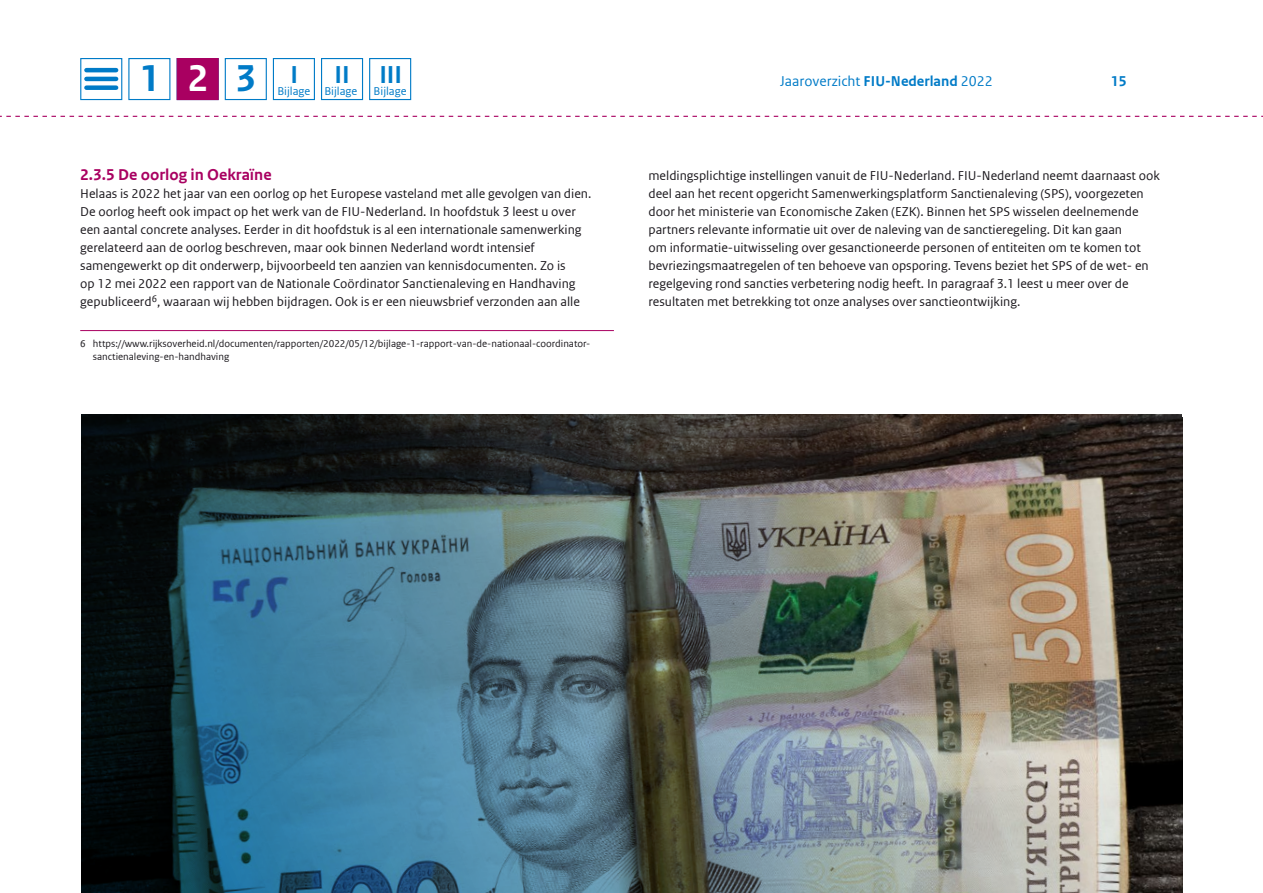
<style>
.page{position:relative;width:1263px;height:893px;background:#fff}
.page>*{position:absolute;margin:0;border:0;box-sizing:border-box;transform-origin:0 0}
.t1{font:700 39.45px "Rijksoverheid Sans Text";color:#007bc7}
.t2{font:700 39.45px "Rijksoverheid Sans Text";color:#fff}
.t3{font:700 25.8px "Rijksoverheid Sans Text";color:#007bc7}
.FIU_Sub-paragraph{font:700 16.5px "Rijksoverheid Sans Web Text";color:#a90061}
.t4{font:15px "Rijksoverheid Sans Web Text";color:#007bc7}
.t5{font:700 15px "Rijksoverheid Sans Web Text";color:#007bc7}
.FIU_Brood{font:13.5px/18px "Rijksoverheid Sans Web Text";color:#1a171c}
.t6{font:12px "Rijksoverheid Sans Web Text";color:#007bc7}
.FIU_voetnoot{font:10.5px/12.6px "Rijksoverheid Sans Web Text";color:#1a171c}
.s1{font-weight:700}
</style>
<div class="page">
<svg style="left:80px;top:58px;width:42px;height:42px"></svg>
<hr style="left:86px;top:68px;width:30px;height:4px;background:#007bc7">
<hr style="left:86px;top:77px;width:30px;height:4px;background:#007bc7">
<div style="left:86px;top:85px;width:30px;height:5px;background:#007bc7"></div>
<svg style="left:0;top:116px;width:1263px;height:1px"></svg>
<div style="left:128px;top:58px;width:42px;height:42px;background:#fff;border:1px solid #007bc7"></div>
<div style="left:225px;top:58px;width:42px;height:42px;background:#fff;border:1px solid #007bc7"></div>
<div style="left:273px;top:58px;width:42px;height:42px;background:#fff;border:1px solid #007bc7"></div>
<div style="left:321px;top:58px;width:42px;height:42px;background:#fff;border:1px solid #007bc7"></div>
<div style="left:369px;top:58px;width:42px;height:42px;background:#fff;border:1px solid #007bc7"></div>
<div style="left:177px;top:58px;width:42px;height:42px;background:#a90061;border:1px solid #a90061"></div>
<hr style="left:80px;top:330px;width:534px;height:1px;background:#a90061">
<img style="left:81px;top:414px;width:1101px;height:479px">
<h1 class="t1" style="left:140px;top:56px;width:22px">1</h1>
<h1 class="t1" style="left:235px;top:56px;width:64px">3 <sup>I</sup></h1>
<p class="t4" style="left:780px;top:72px;width:214px">Jaaroverzicht <span class="s1">FIU-Nederland</span> 2022</p>
<p class="t5" style="left:1111px;top:72px;width:17px">15</p>
<h1 class="t2" style="left:187px;top:56px;width:22px">2</h1>
<h2 class="t3" style="left:334px;top:60px;width:17px">II</h2>
<p class="t6" style="left:324px;top:84px;width:34px">Bijlage</p>
<h2 class="t3" style="left:379px;top:60px;width:24px">III</h2>
<p class="t6" style="left:277px;top:84px;width:34px">Bijlage</p>
<p class="t6" style="left:374px;top:84px;width:34px">Bijlage</p>
<p class="FIU_Sub-paragraph" style="left:80px;top:165px;width:193px">2.3.5 De oorlog in Oekraïne</p>
<p class="FIU_Brood" style="left:80px;top:185px;width:513px">Helaas is 2022 het jaar van een oorlog op het Europese vasteland met alle gevolgen van dien.<br>De oorlog heeft ook impact op het werk van de FIU-Nederland. In hoofdstuk 3 leest u over een aantal concrete analyses. Eerder in dit hoofdstuk is al een internationale samenwerking gerelateerd aan de oorlog beschreven, maar ook binnen Nederland wordt intensief samengewerkt op dit onderwerp, bijvoorbeeld ten aanzien van kennisdocumenten. Zo is<br>op 12 mei 2022 een rapport van de Nationale Coördinator Sanctienaleving en Handhaving gepubliceerd<sup>6</sup>, waaraan wij hebben bijdragen. Ook is er een nieuwsbrief verzonden aan alle</p>
<p class="FIU_voetnoot" style="left:93px;top:338px;width:499px;text-indent:-13px">6 https://www.rijksoverheid.nl/documenten/rapporten/2022/05/12/bijlage-1-rapport-van-de-nationaal-coordinator&shy;sanctienaleving-en-handhaving</p>
<p class="FIU_Brood" style="left:648px;top:167px;width:513px">meldingsplichtige instellingen vanuit de FIU-Nederland. FIU-Nederland neemt daarnaast ook deel aan het recent opgericht Samenwerkingsplatform Sanctienaleving (SPS), voorgezeten door het ministerie van Economische Zaken (EZK). Binnen het SPS wisselen deelnemende partners relevante informatie uit over de naleving van de sanctieregeling. Dit kan gaan<br>om informatie-uitwisseling over gesanctioneerde personen of entiteiten om te komen tot bevriezingsmaatregelen of ten behoeve van opsporing. Tevens beziet het SPS of de wet- en regelgeving rond sancties verbetering nodig heeft. In paragraaf 3.1 leest u meer over de resultaten met betrekking tot onze analyses over sanctieontwijking.</p>
</div>
